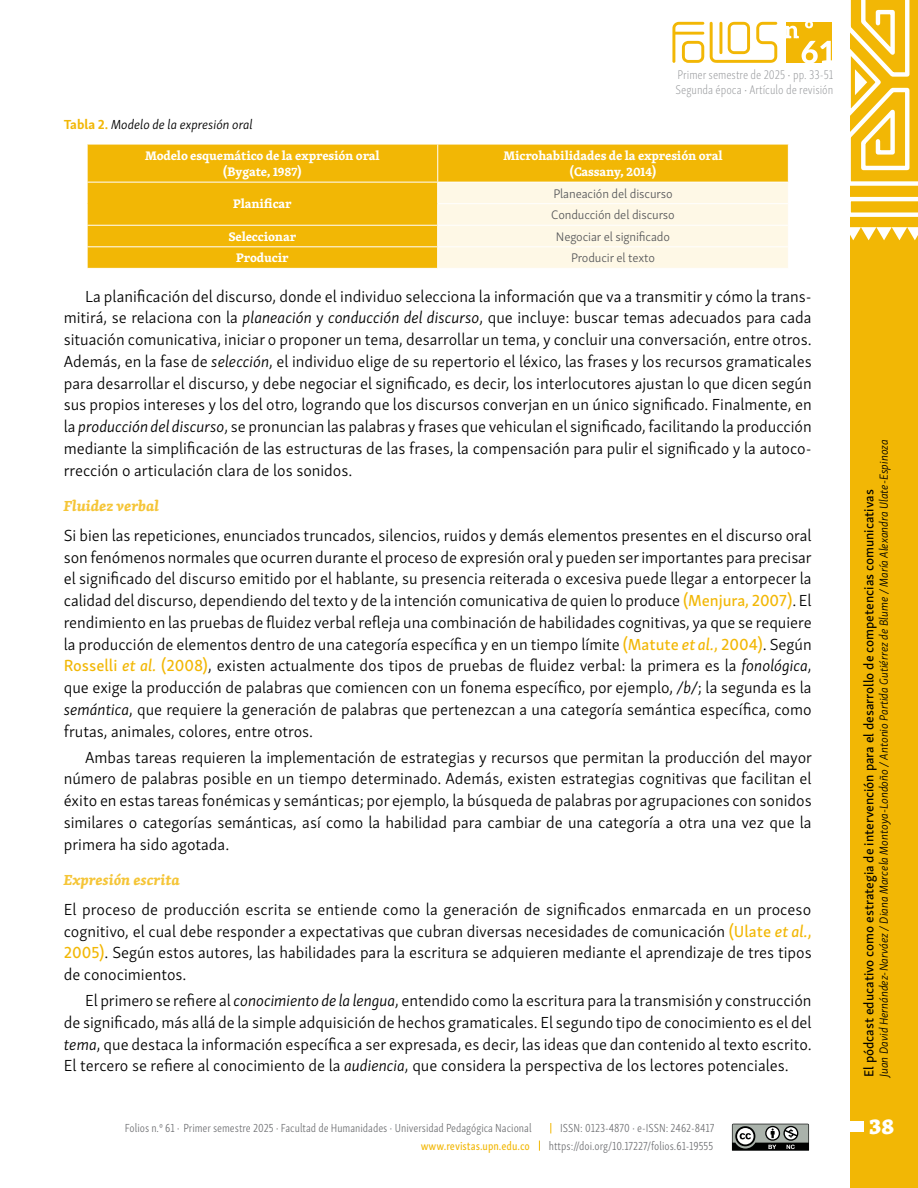
<style>
.page{position:relative;width:918px;height:1188px;background:#fff}
.page>*{position:absolute;margin:0;border:0;box-sizing:border-box;transform-origin:0 0}
.t1{font:800 22.5px "Skolar Latin";color:#fff}
.Parrafo_sangria{font:300 16.5px/21.8px "Skolar Sans PE";color:#000;text-align:justify}
.Parrafo_inicial{font:300 16.5px/21.8px "Skolar Sans PE";color:#000;text-align:justify}
.Subtitulo_3{font:italic 700 15px "Skolar Latin";color:#f5c537}
.t2{font:13.5px "Skolar Sans PE Me";color:#000}
.Titulo_de_tabla_grafica{font:italic 300 13.5px "Skolar Sans PE";color:#000}
.t3{font:12.9px/15.5px "Skolar Sans Latn Cp El";color:#939598}
.Txt_encabezado_tabla_blanco{font:700 12.75px "Skolar Latin";letter-spacing:-.01em;color:#fff}
.Texto_tabla{font:300 12.75px "Skolar Sans PE";letter-spacing:-.01em;color:#58595b}
.t4{font:300 12px "Skolar Sans Latn Cp";color:#6d6e71}
.t5{font:italic 300 12px "Skolar Sans PE";color:#000}
.t6{font:12px "Skolar Sans Latn Cp Me";color:#f2b705}
.s1{font-weight:700;font-style:normal;color:#f2b705}
.s2{font-style:italic}
.s3{font-family:"Skolar Sans PE Me";font-weight:400;color:#f2b705}
.s4{font-family:"Skolar Sans PE Me It";font-weight:400;color:#f2b705}
</style>
<div class="page">
<div style="left:850px;top:0;width:68px;height:1188px;background:#f2b705"></div>
<svg style="left:850px;top:0;width:68px;height:241px"></svg>
<svg style="left:672px;top:22px;width:32px;height:41px"></svg>
<svg style="left:710px;top:22px;width:67px;height:41px"></svg>
<svg style="left:732px;top:1124px;width:77px;height:27px;background:#737774"></svg>
<div style="left:849px;top:1121px;width:14px;height:11px;background:#fff"></div>
<svg style="left:786px;top:22px;width:46px;height:41px"></svg>
<div style="left:88px;top:145px;width:700px;height:123px;background:#f2b705"></div>
<hr style="left:437px;top:144px;width:1px;height:38px;background:#fff">
<hr style="left:87px;top:182px;width:351px;height:1px;background:#fff">
<hr style="left:87px;top:225px;width:351px;height:1px;background:#fff">
<hr style="left:87px;top:246px;width:351px;height:1px;background:#fff">
<svg style="left:87px;top:182px;width:1px;height:86px"></svg>
<div style="left:437px;top:182px;width:351px;height:86px;background:#fef8e6"></div>
<p class="Titulo_de_tabla_grafica" style="left:64px;top:115px;width:190px"><span class="s1">Tabla 2.</span> Modelo de la expresión oral</p>
<p class="Txt_encabezado_tabla_blanco" style="left:145px;top:145px;width:236px">Modelo esquemático de la expresión oral</p>
<p class="Txt_encabezado_tabla_blanco" style="left:223px;top:162px;width:81px">(Bygate, 1987)</p>
<p class="Txt_encabezado_tabla_blanco" style="left:233px;top:194px;width:60px">Planificar</p>
<p class="t3" style="left:676px;top:66px;width:159px">Primer semestre de 2025 ▪ pp. 33-51<br>Segunda época ▪ Artículo de revisión</p>
<p class="Txt_encabezado_tabla_blanco" style="left:503px;top:145px;width:221px">Microhabilidades de la expresión oral</p>
<p class="Txt_encabezado_tabla_blanco" style="left:569px;top:162px;width:89px">(Cassany, 2014)</p>
<p class="Texto_tabla" style="left:553px;top:184px;width:121px">Planeación del discurso</p>
<p class="Texto_tabla" style="left:551px;top:205px;width:125px">Conducción del discurso</p>
<p class="Txt_encabezado_tabla_blanco" style="left:229px;top:226px;width:69px">Seleccionar</p>
<p class="Texto_tabla" style="left:556px;top:227px;width:116px">Negociar el significado</p>
<p class="Txt_encabezado_tabla_blanco" style="left:236px;top:248px;width:54px">Producir</p>
<p class="Texto_tabla" style="left:571px;top:249px;width:85px">Producir el texto</p>
<p class="Parrafo_sangria" style="left:64px;top:284px;width:749px;text-indent:21px">La planificación del discurso, donde el individuo selecciona la información que va a transmitir y cómo la trans&shy;mitirá, se relaciona con la <span class="s2">planeación</span> y <span class="s2">conducción del discurso</span>, que incluye: buscar temas adecuados para cada situación comunicativa, iniciar o proponer un tema, desarrollar un tema, y concluir una conversación, entre otros.<br>Además, en la fase de <span class="s2">selección</span>, el individuo elige de su repertorio el léxico, las frases y los recursos gramaticales para desarrollar el discurso, y debe negociar el significado, es decir, los interlocutores ajustan lo que dicen según sus propios intereses y los del otro, logrando que los discursos converjan en un único significado. Finalmente, en la <span class="s2">producción del discurso</span>, se pronuncian las palabras y frases que vehiculan el significado, facilitando la producción mediante la simplificación de las estructuras de las frases, la compensación para pulir el significado y la autoco&shy;rrección o articulación clara de los sonidos.</p>
<p class="Subtitulo_3" style="left:64px;top:493px;width:97px">Fluidez verbal</p>
<p class="Parrafo_inicial" style="left:64px;top:523px;width:750px">Si bien las repeticiones, enunciados truncados, silencios, ruidos y demás elementos presentes en el discurso oral son fenómenos normales que ocurren durante el proceso de expresión oral y pueden ser importantes para precisar el significado del discurso emitido por el hablante, su presencia reiterada o excesiva puede llegar a entorpecer la calidad del discurso, dependiendo del texto y de la intención comunicativa de quien lo produce <span class="s3">(Menjura, 2007)</span>. El rendimiento en las pruebas de fluidez verbal refleja una combinación de habilidades cognitivas, ya que se requiere la producción de elementos dentro de una categoría específica y en un tiempo límite <span class="s3">(Matute</span> <span class="s4">et al.</span><span class="s3">, 2004)</span>. Según <span class="s3">Rosselli</span> <span class="s4">et al.</span> <span class="s3">(2008)</span>, existen actualmente dos tipos de pruebas de fluidez verbal: la primera es la <span class="s2">fonológica</span>, que exige la producción de palabras que comiencen con un fonema específico, por ejemplo, <span class="s2">/b/</span>; la segunda es la <span class="s2">semántica</span>, que requiere la generación de palabras que pertenezcan a una categoría semántica específica, como frutas, animales, colores, entre otros.</p>
<p class="Parrafo_sangria" style="left:64px;top:745px;width:750px;text-indent:21px">Ambas tareas requieren la implementación de estrategias y recursos que permitan la producción del mayor número de palabras posible en un tiempo determinado. Además, existen estrategias cognitivas que facilitan el éxito en estas tareas fonémicas y semánticas; por ejemplo, la búsqueda de palabras por agrupaciones con sonidos similares o categorías semánticas, así como la habilidad para cambiar de una categoría a otra una vez que la primera ha sido agotada.</p>
<p class="Subtitulo_3" style="left:64px;top:867px;width:118px">Expresión escrita</p>
<p class="Parrafo_inicial" style="left:64px;top:897px;width:749px">El proceso de producción escrita se entiende como la generación de significados enmarcada en un proceso cognitivo, el cual debe responder a expectativas que cubran diversas necesidades de comunicación <span class="s3">(Ulate</span> <span class="s4">et al.</span><span class="s3">, 2005)</span>. Según estos autores, las habilidades para la escritura se adquieren mediante el aprendizaje de tres tipos de conocimientos.</p>
<p class="Parrafo_sangria" style="left:64px;top:988px;width:749px;text-indent:21px">El primero se refiere al <span class="s2">conocimiento de la lengua</span>, entendido como la escritura para la transmisión y construcción de significado, más allá de la simple adquisición de hechos gramaticales. El segundo tipo de conocimiento es el del <span class="s2">tema</span>, que destaca la información específica a ser expresada, es decir, las ideas que dan contenido al texto escrito.<br>El tercero se refiere al conocimiento de la <span class="s2">audiencia</span>, que considera la perspectiva de los lectores potenciales.</p>
<p class="t5" style="left:875px;top:1077px;width:639px;rotate:-90deg">Juan David Hernández-Narváez / Diana Marcela Montoya-Londoño / Antonio Partida Gutiérrez de Blume / María Alexandra Ulate-Espinoza</p>
<p class="t2" style="left:858px;top:1077px;width:589px;rotate:-90deg">El pódcast educativo como estrategia de intervención para el desarrollo de competencias comunicativas</p>
<p class="t4" style="left:125px;top:1119px;width:408px">Folios n.º 61 ▪ Primer semestre 2025 ▪ Facultad de Humanidades ▪ Universidad Pedagógica Nacional</p>
<p class="t4" style="left:560px;top:1119px;width:156px">ISSN: 0123-4870 ▪ e-ISSN: 2462-8417</p>
<h1 class="t1" style="left:869px;top:1107px;width:27px">38</h1>
<p class="t6" style="left:421px;top:1136px;width:111px">www.revistas.upn.edu.co</p>
<p class="t4" style="left:549px;top:1137px;width:166px">https://doi.org/10.17227/folios.61-19555</p>
</div>
